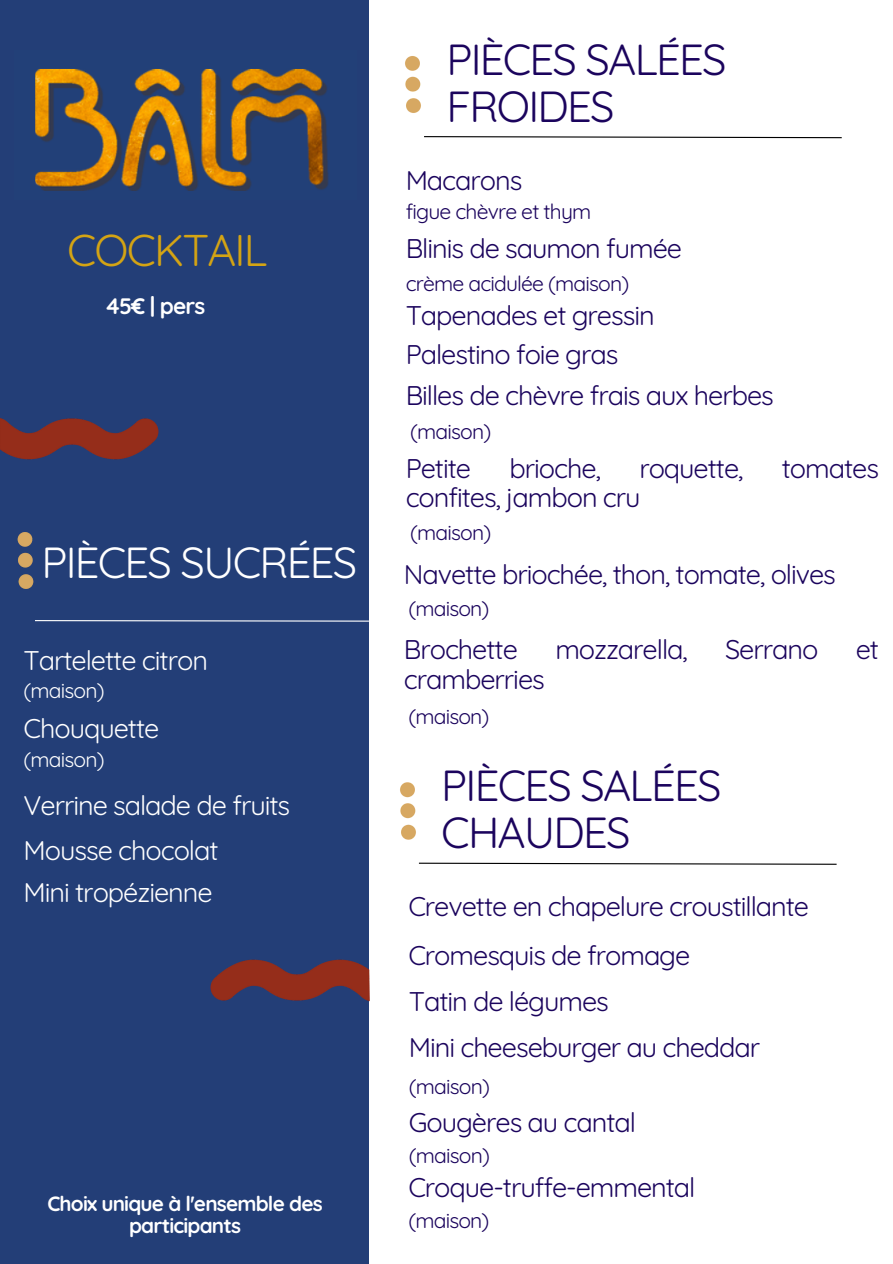
<style>
.page{position:relative;width:893px;height:1264px;background:#fff}
.page>*{position:absolute;margin:0;border:0;box-sizing:border-box;transform-origin:0 0}
.t1{font:44.4px "Quicksand";letter-spacing:-.04em;color:#d4a414}
.t2{font:43.5px/47.2px "Quicksand";letter-spacing:-.04em;color:#1b045d}
.t3{font:43.5px "Quicksand";letter-spacing:-.04em;color:#fff}
.t4{font:27px "Quicksand";letter-spacing:-.04em;color:#1b045d}
.t5{font:27px "Quicksand";letter-spacing:-.04em;color:#fff}
.t6{font:700 22.5px "Quicksand";letter-spacing:-.04em;color:#fff}
.t7{font:21px "Quicksand";letter-spacing:-.04em;color:#1b045d}
.t8{font:21px "Quicksand";letter-spacing:-.04em;color:#fff}
.t9{font:700 20.7px/22.5px "Quicksand";letter-spacing:-.04em;color:#fff;text-align:center}
</style>
<div class="page">
<div style="left:0;top:0;width:369px;height:1263px;background:#233e77"></div>
<svg style="left:477px;top:136px;width:365px;height:3px"></svg>
<svg style="left:89px;top:620px;width:280px;height:2px"></svg>
<img style="left:405px;top:56px;width:72px;height:82px">
<img style="left:18px;top:554px;width:71px;height:68px">
<img style="left:35px;top:69px;width:293px;height:122px">
<img style="left:0;top:418px;width:159px;height:136px">
<img style="left:210px;top:959px;width:159px;height:42px">
<svg style="left:472px;top:862px;width:365px;height:3px"></svg>
<img style="left:400px;top:782px;width:72px;height:82px">
<h2 class="t1" style="left:67px;top:221px;width:202px">COCKTAIL</h2>
<h2 class="t6" style="left:107px;top:291px;width:100px">45€ | pers</h2>
<p class="t3" style="left:41px;top:534px;width:317px">PIÈCES SUCRÉES</p>
<h2 class="t5" style="left:24px;top:642px;width:186px">Tartelette citron</h2>
<h2 class="t8" style="left:24px;top:677px;width:83px">(maison)</h2>
<h2 class="t5" style="left:24px;top:711px;width:137px">Chouquette</h2>
<p class="t8" style="left:24px;top:746px;width:83px">(maison)</p>
<p class="t5" style="left:24px;top:787px;width:268px">Verrine salade de fruits</p>
<h2 class="t5" style="left:24px;top:833px;width:196px">Mousse chocolat</h2>
<h3 class="t5" style="left:24px;top:875px;width:190px">Mini tropézienne</h3>
<h2 class="t9" style="left:47px;top:1191px;width:277px">Choix unique à l'ensemble des participants</h2>
<h1 class="t2" style="left:446px;top:35px;width:282px">PIÈCES SALÉES<br>FROIDES</h1>
<h2 class="t4" style="left:405px;top:163px;width:118px">Macarons</h2>
<p class="t7" style="left:405px;top:198px;width:187px">figue chèvre et thym</p>
<h2 class="t4" style="left:405px;top:231px;width:278px">Blinis de saumon fumée</h2>
<p class="t7" style="left:405px;top:270px;width:225px">crème acidulée (maison)</p>
<h2 class="t4" style="left:405px;top:298px;width:250px">Tapenades et gressin</h2>
<h2 class="t4" style="left:405px;top:337px;width:214px">Palestino foie gras</h2>
<p class="t4" style="left:405px;top:377px;width:369px">Billes de chèvre frais aux herbes</p>
<p class="t7" style="left:410px;top:417px;width:83px">(maison)</p>
<h2 class="t4" style="left:405px;top:451px;width:67px">Petite</h2>
<h2 class="t4" style="left:509px;top:451px;width:93px">brioche,</h2>
<h2 class="t4" style="left:639px;top:451px;width:106px">roquette,</h2>
<h2 class="t4" style="left:781px;top:451px;width:99px">tomates</h2>
<h2 class="t4" style="left:405px;top:480px;width:236px">confites, jambon cru</h2>
<p class="t7" style="left:410px;top:518px;width:83px">(maison)</p>
<p class="t4" style="left:404px;top:556px;width:433px">Navette briochée, thon, tomate, olives</p>
<h1 class="t7" style="left:408px;top:595px;width:83px">(maison)</h1>
<h2 class="t4" style="left:404px;top:632px;width:115px">Brochette</h2>
<h2 class="t4" style="left:555px;top:632px;width:134px">mozzarella,</h2>
<h2 class="t4" style="left:725px;top:632px;width:95px">Serrano</h2>
<h2 class="t4" style="left:855px;top:632px;width:25px">et</h2>
<h2 class="t4" style="left:404px;top:661px;width:142px">cramberries</h2>
<h2 class="t7" style="left:408px;top:702px;width:83px">(maison)</h2>
<p class="t2" style="left:441px;top:761px;width:282px">PIÈCES SALÉES<br>CHAUDES</p>
<p class="t4" style="left:408px;top:888px;width:402px">Crevette en chapelure croustillante</p>
<h2 class="t4" style="left:408px;top:938px;width:283px">Cromesquis de fromage</h2>
<h1 class="t4" style="left:409px;top:983px;width:201px">Tatin de légumes</h1>
<p class="t4" style="left:409px;top:1029px;width:353px">Mini cheeseburger au cheddar</p>
<h2 class="t7" style="left:409px;top:1073px;width:83px">(maison)</h2>
<h2 class="t4" style="left:409px;top:1104px;width:229px">Gougères au cantal</h2>
<p class="t4" style="left:408px;top:1169px;width:288px">Croque-truffe-emmental</p>
<p class="t7" style="left:409px;top:1141px;width:83px">(maison)</p>
<h2 class="t7" style="left:408px;top:1206px;width:83px">(maison)</h2>
</div>
